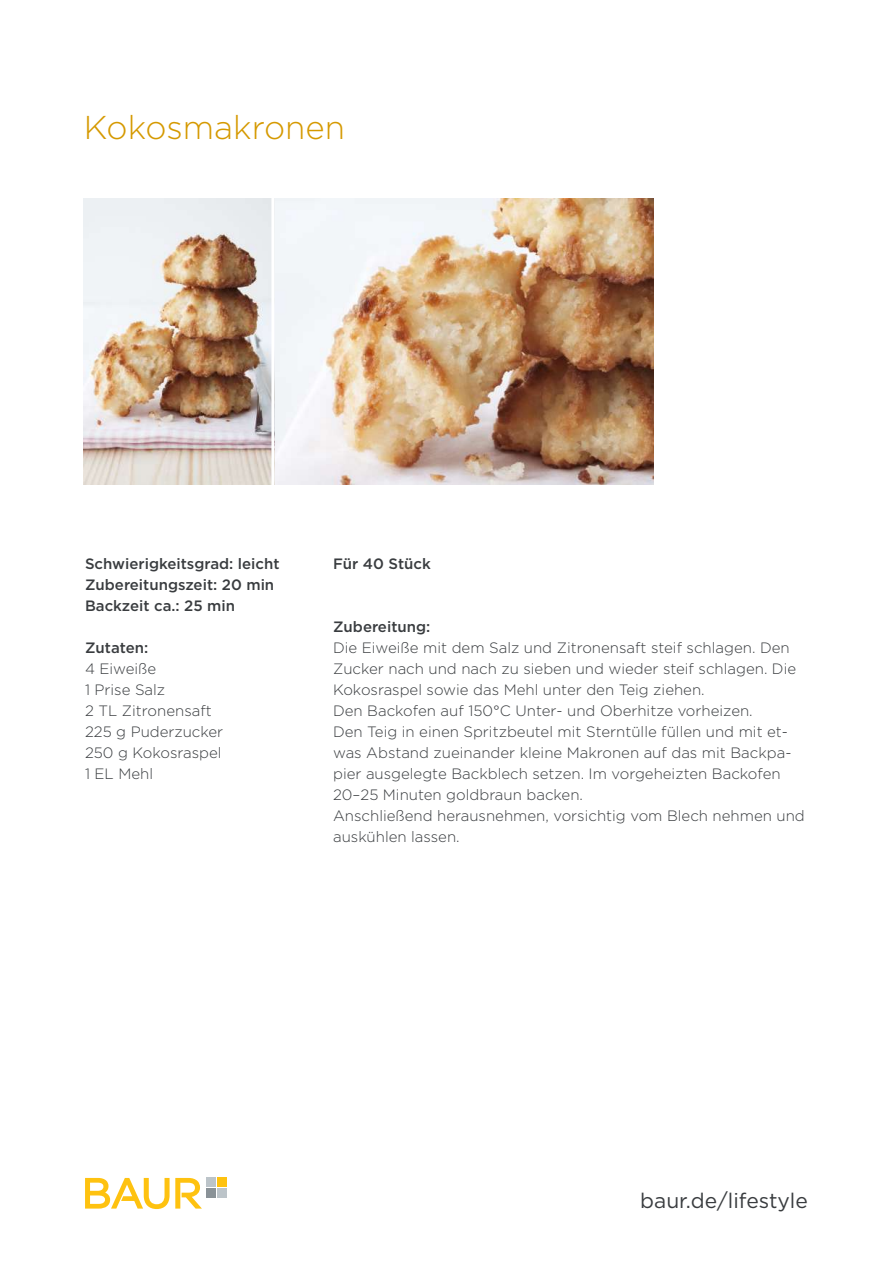
<style>
.page{position:relative;width:893px;height:1263px;background:#fff}
.page>*{position:absolute;margin:0;border:0;box-sizing:border-box;transform-origin:0 0}
.t1{font:300 33px "Gotham";color:#d59900}
.t2{font:21px "Gotham";color:#393c3f}
.t3{font:300 15px/21px "Gotham";color:#393c3f}
.t4{font:500 15px/21px "Gotham";color:#393c3f}
</style>
<div class="page">
<div style="left:207px;top:1178px;width:9px;height:9px;background:#bcc4c9"></div>
<div style="left:217px;top:1178px;width:9px;height:9px;background:#fec210"></div>
<div style="left:207px;top:1188px;width:9px;height:9px;background:#8a9297"></div>
<div style="left:217px;top:1188px;width:9px;height:9px;background:#bcc4c9"></div>
<svg style="left:85px;top:1178px;width:117px;height:31px"></svg>
<img style="left:84px;top:198px;width:569px;height:286px">
<hr style="left:271px;top:188px;width:3px;height:316px;background:#fff">
<h1 class="t1" style="left:84px;top:107px;width:262px">Kokosmakronen</h1>
<p class="t4" style="left:85px;top:553px;width:196px">Schwierigkeitsgrad: leicht<br>Zubereitungszeit: 20 min<br>Backzeit ca.: 25 min</p>
<p class="t4" style="left:85px;top:637px;width:65px">Zutaten:</p>
<p class="t3" style="left:85px;top:658px;width:140px">4 Eiweiße<br>1 Prise Salz<br>2 TL Zitronensaft<br>225 g Puderzucker<br>250 g Kokosraspel<br>1 EL Mehl</p>
<p class="t4" style="left:333px;top:553px;width:99px">Für 40 Stück</p>
<p class="t4" style="left:333px;top:616px;width:99px">Zubereitung:</p>
<p class="t3" style="left:333px;top:637px;width:473px">Die Eiweiße mit dem Salz und Zitronensaft steif schlagen. Den Zucker nach und nach zu sieben und wieder steif schlagen. Die Kokosraspel sowie das Mehl unter den Teig ziehen.<br>Den Backofen auf 150°C Unter- und Oberhitze vorheizen.<br>Den Teig in einen Spritzbeutel mit Sterntülle füllen und mit et&shy;was Abstand zueinander kleine Makronen auf das mit Backpa&shy;pier ausgelegte Backblech setzen. Im vorgeheizten Backofen 20–25 Minuten goldbraun backen.<br>Anschließend herausnehmen, vorsichtig vom Blech nehmen und auskühlen lassen.</p>
<h2 class="t2" style="left:640px;top:1187px;width:169px">baur.de/lifestyle</h2>
</div>
